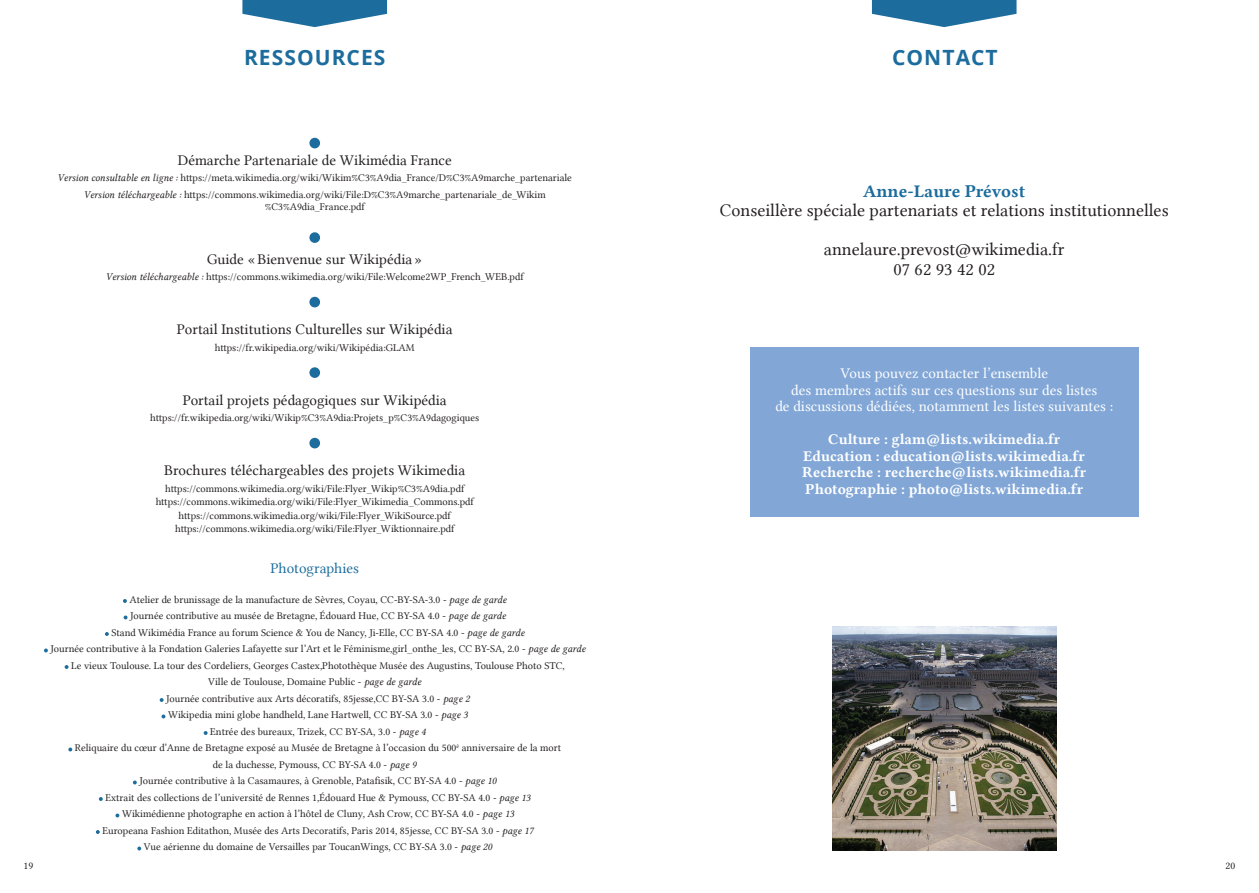
<style>
.page{position:relative;width:1259px;height:893px;background:#fff}
.page>*{position:absolute;margin:0;border:0;box-sizing:border-box;transform-origin:0 0}
.t1{font:700 21px "Open Sans";letter-spacing:.05em;color:#1c6c9d}
.t2{font:18px/39px "Lin Libertine";color:#231f20;text-align:center}
.t3{font:18px "Lin Libertine B";color:#1c6c9d}
.t4{font:15px "Lin Libertine";color:#231f20}
.t5{font:15px/16.5px "Lin Libertine B";color:#fff;text-align:center}
.t6{font:15px/16.5px "Lin Libertine";color:#fff;text-align:center}
.t7{font:15px "Lin Libertine";color:#1c6c9d}
.t8{font:10.5px/13.5px "Lin Libertine";color:#231f20;text-align:center}
.s1{font-family:"Lin Libertine I"}
</style>
<div class="page">
<svg style="left:242px;top:0;width:145px;height:27px"></svg>
<svg style="left:872px;top:0;width:144px;height:27px"></svg>
<div style="left:309px;top:138px;width:11px;height:10px;background:#1c6c9d;border-radius:50%"></div>
<div style="left:309px;top:232px;width:11px;height:11px;background:#1c6c9d;border-radius:50%"></div>
<div style="left:309px;top:297px;width:11px;height:10px;background:#1c6c9d;border-radius:50%"></div>
<div style="left:309px;top:367px;width:11px;height:11px;background:#1c6c9d;border-radius:50%"></div>
<div style="left:309px;top:438px;width:11px;height:10px;background:#1c6c9d;border-radius:50%"></div>
<svg style="left:123px;top:599px;width:4px;height:4px"></svg>
<svg style="left:124px;top:615px;width:3px;height:4px"></svg>
<svg style="left:105px;top:632px;width:4px;height:4px"></svg>
<svg style="left:44px;top:648px;width:4px;height:4px"></svg>
<svg style="left:65px;top:665px;width:4px;height:4px"></svg>
<svg style="left:160px;top:698px;width:4px;height:4px"></svg>
<svg style="left:161px;top:714px;width:4px;height:4px"></svg>
<svg style="left:204px;top:731px;width:4px;height:4px"></svg>
<svg style="left:68px;top:747px;width:4px;height:4px"></svg>
<svg style="left:133px;top:780px;width:4px;height:4px"></svg>
<svg style="left:99px;top:797px;width:4px;height:4px"></svg>
<svg style="left:115px;top:813px;width:4px;height:4px"></svg>
<svg style="left:96px;top:830px;width:4px;height:4px"></svg>
<svg style="left:137px;top:846px;width:4px;height:4px"></svg>
<div style="left:750px;top:348px;width:388px;height:169px;background:#82a7d7"></div>
<img style="left:832px;top:626px;width:224px;height:224px">
<h1 class="t1" style="left:244px;top:43px;width:143px">RESSOURCES</h1>
<h1 class="t1" style="left:892px;top:43px;width:107px">CONTACT</h1>
<h3 class="t4" style="left:178px;top:151px;width:275px">Démarche Partenariale de Wikimédia France</h3>
<p class="t8" style="left:58px;top:170px;width:516px;line-height:16.5px"><span class="s1">Version consultable en ligne :</span> https://meta.wikimedia.org/wiki/Wikim%C3%A9dia_France/D%C3%A9marche_partenariale<br><span class="s1">Version téléchargeable :</span> https://commons.wikimedia.org/wiki/File:D%C3%A9marche_partenariale_de_Wikim</p>
<p class="t8" style="left:265px;top:200px;width:102px">%C3%A9dia_France.pdf</p>
<h3 class="t4" style="left:207px;top:250px;width:217px">Guide « Bienvenue sur Wikipédia »</h3>
<p class="t8" style="left:106px;top:270px;width:419px"><span class="s1">Version téléchargeable :</span> https://commons.wikimedia.org/wiki/File:Welcome2WP_French_WEB.pdf</p>
<h3 class="t4" style="left:177px;top:321px;width:277px">Portail Institutions Culturelles sur Wikipédia</h3>
<p class="t8" style="left:215px;top:341px;width:201px">https://fr.wikipedia.org/wiki/Wikipédia:GLAM</p>
<h3 class="t4" style="left:183px;top:391px;width:265px">Portail projets pédagogiques sur Wikipédia</h3>
<p class="t8" style="left:150px;top:411px;width:331px">https://fr.wikipedia.org/wiki/Wikip%C3%A9dia:Projets_p%C3%A9dagogiques</p>
<h3 class="t4" style="left:164px;top:462px;width:302px">Brochures téléchargeables des projets Wikimedia</h3>
<p class="t8" style="left:156px;top:482px;width:320px">https://commons.wikimedia.org/wiki/File:Flyer_Wikip%C3%A9dia.pdf https://commons.wikimedia.org/wiki/File:Flyer_Wikimedia_Commons.pdf https://commons.wikimedia.org/wiki/File:Flyer_WikiSource.pdf https://commons.wikimedia.org/wiki/File:Flyer_Wiktionnaire.pdf</p>
<h3 class="t7" style="left:270px;top:559px;width:90px">Photographies</h3>
<p class="t8" style="left:129px;top:593px;width:378px">Atelier de brunissage de la manufacture de Sèvres, Coyau, CC-BY-SA-3.0 - <span class="s1">page de garde</span></p>
<p class="t8" style="left:130px;top:609px;width:377px">Journée contributive au musée de Bretagne, Édouard Hue, CC BY-SA 4.0 - <span class="s1">page de garde</span></p>
<p class="t8" style="left:111px;top:626px;width:414px">Stand Wikimédia France au forum Science &amp; You de Nancy, Ji-Elle, CC BY-SA 4.0 - <span class="s1">page de garde</span></p>
<p class="t8" style="left:51px;top:642px;width:536px">Journée contributive à la Fondation Galeries Lafayette sur l’Art et le Féminisme,girl_onthe_les, CC BY-SA, 2.0 - <span class="s1">page de garde</span></p>
<p class="t8" style="left:71px;top:659px;width:495px">Le vieux Toulouse. La tour des Cordeliers, Georges Castex,Photothèque Musée des Augustins, Toulouse Photo STC,</p>
<p class="t8" style="left:208px;top:675px;width:215px">Ville de Toulouse, Domaine Public - <span class="s1">page de garde</span></p>
<p class="t8" style="left:166px;top:692px;width:305px">Journée contributive aux Arts décoratifs, 85jesse,CC BY-SA 3.0 - <span class="s1">page 2</span></p>
<p class="t8" style="left:168px;top:708px;width:301px">Wikipedia mini globe handheld, Lane Hartwell, CC BY-SA 3.0 - <span class="s1">page 3</span></p>
<p class="t8" style="left:210px;top:725px;width:217px">Entrée des bureaux, Trizek, CC BY-SA, 3.0 - <span class="s1">page 4</span></p>
<p class="t8" style="left:75px;top:741px;width:488px">Reliquaire du cœur d’Anne de Bretagne exposé au Musée de Bretagne à l’occasion du 500<sup>è</sup> anniversaire de la mort</p>
<p class="t8" style="left:213px;top:758px;width:205px">de la duchesse, Pymouss, CC BY-SA 4.0 - <span class="s1">page 9</span></p>
<p class="t8" style="left:139px;top:774px;width:359px">Journée contributive à la Casamaures, à Grenoble, Patafisik, CC BY-SA 4.0 - <span class="s1">page 10</span></p>
<p class="t8" style="left:105px;top:791px;width:427px">Extrait des collections de l’université de Rennes 1,Édouard Hue &amp; Pymouss, CC BY-SA 4.0 - <span class="s1">page 13</span></p>
<p class="t8" style="left:122px;top:807px;width:393px">Wikimédienne photographe en action à l’hôtel de Cluny, Ash Crow, CC BY-SA 4.0 - <span class="s1">page 13</span></p>
<p class="t8" style="left:102px;top:824px;width:433px">Europeana Fashion Editathon, Musée des Arts Decoratifs, Paris 2014, 85jesse, CC BY-SA 3.0 - <span class="s1">page 17</span></p>
<p class="t8" style="left:144px;top:840px;width:350px">Vue aérienne du domaine de Versailles par ToucanWings, CC BY-SA 3.0 - <span class="s1">page 20</span></p>
<h2 class="t3" style="left:863px;top:179px;width:164px">Anne-Laure Prévost</h2>
<h2 class="t2" style="left:720px;top:191px;width:450px">Conseillère spéciale partenariats et relations institutionnelles annelaure.prevost@wikimedia.fr</h2>
<h2 class="t2" style="left:893px;top:249px;width:103px">07 62 93 42 02</h2>
<h3 class="t6" style="left:775px;top:365px;width:339px">Vous pouvez contacter l’ensemble<br>des membres actifs sur ces questions sur des listes<br>de discussions dédiées, notamment les listes suivantes :</h3>
<h3 class="t5" style="left:802px;top:431px;width:285px">Culture : glam@lists.wikimedia.fr Education : education@lists.wikimedia.fr Recherche : recherche@lists.wikimedia.fr Photographie : photo@lists.wikimedia.fr</h3>
<p class="t8" style="left:24px;top:859px;width:11px">19</p>
<p class="t8" style="left:1225px;top:859px;width:11px">20</p>
</div>
